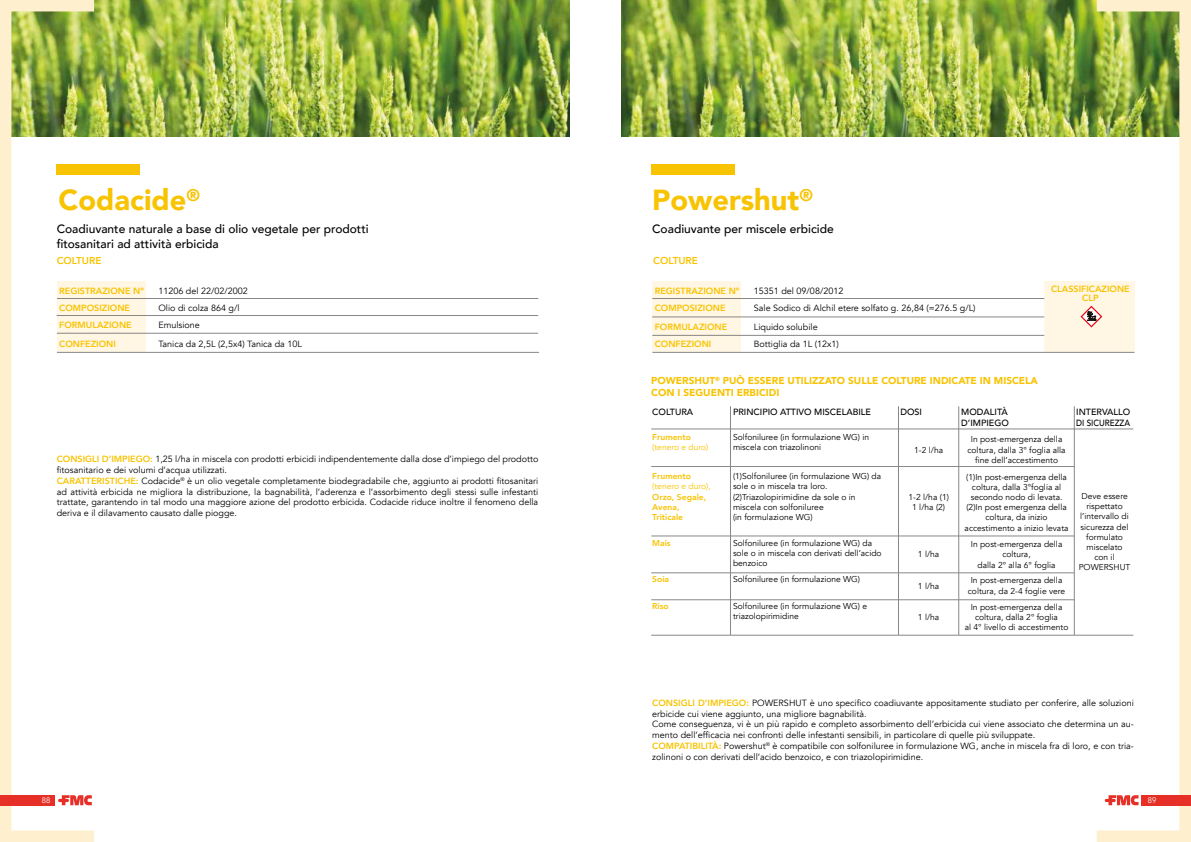
<style>
.page{position:relative;width:1191px;height:842px;background:#fff}
.page>*{position:absolute;margin:0;border:0;box-sizing:border-box;transform-origin:0 0}
.t1{font:900 29px "Avenir";color:#f8c300}
.t2{font:500 12px/14.4px "Avenir";color:#000}
.t3{font:900 10px/12px "Avenir";color:#f8c300}
.t4{font:800 10px "Avenir";color:#f8c300}
.t5{font:9px/10.8px "Avenir";color:#000}
.t6{font:800 9px/9px "Avenir";color:#f8c300;text-align:center}
.t7{font:500 9px/10.8px "Avenir";color:#000}
.t8{font:8.5px/10.2px "Avenir";color:#000;text-align:center}
.t9{font:800 8.5px/10.2px "Avenir";color:#f8c300}
.t10{font:8.5px "Avenir";color:#f8c300}
.t11{font:300 8px "Avenir";color:#fff}
.s1{font-weight:800;color:#f8c300}
</style>
<div class="page">
<img style="left:94px;top:0;width:476px;height:136px">
<img style="left:621px;top:0;width:475px;height:136px">
<svg style="left:1096px;top:0;width:95px;height:842px"></svg>
<svg style="left:1104px;top:795px;width:34px;height:10px"></svg>
<div style="left:1141px;top:795px;width:50px;height:10px;background:#e63027"></div>
<div style="left:651px;top:164px;width:84px;height:10px;background:#f8c300"></div>
<svg style="left:0;top:0;width:94px;height:842px"></svg>
<svg style="left:58px;top:795px;width:34px;height:10px"></svg>
<div style="left:0;top:795px;width:55px;height:10px;background:#e63027"></div>
<div style="left:56px;top:164px;width:84px;height:10px;background:#f8c300"></div>
<hr style="left:730px;top:406px;width:1px;height:229px;background:#878787">
<hr style="left:958px;top:406px;width:1px;height:229px;background:#878787">
<hr style="left:898px;top:406px;width:1px;height:229px;background:#878787">
<hr style="left:1074px;top:406px;width:1px;height:229px;background:#878787">
<hr style="left:651px;top:429px;width:482px;height:1px;background:#878787">
<hr style="left:651px;top:635px;width:482px;height:1px;background:#878787">
<hr style="left:651px;top:466px;width:423px;height:1px;background:#878787">
<hr style="left:651px;top:536px;width:423px;height:1px;background:#878787">
<hr style="left:651px;top:573px;width:423px;height:1px;background:#878787">
<hr style="left:651px;top:600px;width:423px;height:1px;background:#878787">
<div style="left:57px;top:281px;width:88px;height:71px;background:#fff6e3"></div>
<hr style="left:57px;top:298px;width:481px;height:1px;background:#878787">
<hr style="left:57px;top:333px;width:481px;height:1px;background:#878787">
<hr style="left:57px;top:352px;width:482px;height:1px;background:#878787">
<hr style="left:57px;top:315px;width:481px;height:1px;background:#878787">
<div style="left:1044px;top:281px;width:90px;height:71px;background:#fff6e3"></div>
<div style="left:652px;top:281px;width:89px;height:71px;background:#fff6e3"></div>
<hr style="left:652px;top:298px;width:392px;height:1px;background:#878787">
<hr style="left:652px;top:335px;width:392px;height:1px;background:#878787">
<hr style="left:652px;top:352px;width:482px;height:1px;background:#878787">
<hr style="left:652px;top:317px;width:392px;height:1px;background:#878787">
<svg style="left:1080px;top:306px;width:22px;height:21px"></svg>
<h1 class="t1" style="left:59px;top:181px;width:143px">Codacide<sup>®</sup></h1>
<h1 class="t1" style="left:652px;top:181px;width:162px">Powershut<sup>®</sup></h1>
<h2 class="t2" style="left:57px;top:222px;width:313px">Coadiuvante naturale a base di olio vegetale per prodotti fitosanitari ad attività erbicida</h2>
<h2 class="t2" style="left:652px;top:222px;width:183px">Coadiuvante per miscele erbicide</h2>
<p class="t4" style="left:57px;top:254px;width:46px">COLTURE</p>
<p class="t4" style="left:653px;top:254px;width:46px">COLTURE</p>
<p class="t6" style="left:59px;top:286px;width:86px">REGISTRAZIONE N°</p>
<p class="t5" style="left:158px;top:285px;width:91px">11206 del 22/02/2002</p>
<p class="t6" style="left:59px;top:303px;width:72px">COMPOSIZIONE</p>
<p class="t5" style="left:158px;top:302px;width:83px">Olio di colza 864 g/l</p>
<p class="t6" style="left:59px;top:320px;width:74px">FORMULAZIONE</p>
<p class="t5" style="left:158px;top:319px;width:43px">Emulsione</p>
<p class="t6" style="left:59px;top:339px;width:58px">CONFEZIONI</p>
<p class="t5" style="left:158px;top:338px;width:145px">Tanica da 2,5L (2,5x4) Tanica da 10L</p>
<p class="t6" style="left:654px;top:286px;width:86px">REGISTRAZIONE N°</p>
<p class="t5" style="left:754px;top:285px;width:91px">15351 del 09/08/2012</p>
<p class="t6" style="left:654px;top:304px;width:72px">COMPOSIZIONE</p>
<p class="t5" style="left:754px;top:303px;width:223px">Sale Sodico di Alchil etere solfato g. 26,84 (=276.5 g/L)</p>
<p class="t6" style="left:654px;top:322px;width:74px">FORMULAZIONE</p>
<p class="t5" style="left:754px;top:321px;width:65px">Liquido solubile</p>
<p class="t6" style="left:654px;top:340px;width:58px">CONFEZIONI</p>
<p class="t5" style="left:754px;top:339px;width:86px">Bottiglia da 1L (12x1)</p>
<p class="t6" style="left:1051px;top:285px;width:80px">CLASSIFICAZIONE<br>CLP</p>
<p class="t3" style="left:651px;top:375px;width:388px">POWERSHUT<sup>®</sup> PUÒ ESSERE UTILIZZATO SULLE COLTURE INDICATE IN MISCELA<br>CON I SEGUENTI ERBICIDI</p>
<p class="t5" style="left:57px;top:454px;width:483px"><span class="s1">CONSIGLI D’IMPIEGO:</span> 1,25 l/ha in miscela con prodotti erbicidi indipendentemente dalla dose d’impiego del prodotto fitosanitario e dei volumi d’acqua utilizzati.<br><span class="s1">CARATTERISTICHE:</span> Codacide<sup>®</sup> è un olio vegetale completamente biodegradabile che, aggiunto ai prodotti fitosanitari ad attività erbicida ne migliora la distribuzione, la bagnabilità, l’aderenza e l’assorbimento degli stessi sulle infestanti trattate, garantendo in tal modo una maggiore azione del prodotto erbicida. Codacide riduce inoltre il fenomeno della deriva e il dilavamento causato dalle piogge.</p>
<p class="t7" style="left:652px;top:407px;width:43px">COLTURA</p>
<p class="t9" style="left:652px;top:432px;width:40px">Frumento</p>
<p class="t10" style="left:652px;top:442px;width:58px">(tenero e duro)</p>
<p class="t9" style="left:652px;top:471px;width:40px">Frumento</p>
<p class="t10" style="left:652px;top:481px;width:60px">(tenero e duro),</p>
<p class="t9" style="left:652px;top:492px;width:55px">Orzo, Segale,<br>Avena,<br>Triticale</p>
<p class="t9" style="left:652px;top:538px;width:20px">Mais</p>
<p class="t9" style="left:652px;top:574px;width:18px">Soia</p>
<p class="t9" style="left:652px;top:601px;width:18px">Riso</p>
<p class="t7" style="left:733px;top:407px;width:140px">PRINCIPIO ATTIVO MISCELABILE</p>
<p class="t8" style="left:733px;top:432px;width:138px;text-align:left">Solfoniluree (in formulazione WG) in miscela con triazolinoni</p>
<p class="t8" style="left:733px;top:471px;width:150px;text-align:left">(1)Solfoniluree (in formulazione WG) da sole o in miscela tra loro. (2)Triazolopirimidine da sole o in miscela con solfoniluree<br>(in formulazione WG)</p>
<p class="t8" style="left:733px;top:538px;width:150px;text-align:left">Solfoniluree (in formulazione WG) da sole o in miscela con derivati dell’acido benzoico</p>
<p class="t8" style="left:733px;top:574px;width:129px">Solfoniluree (in formulazione WG)</p>
<p class="t8" style="left:733px;top:601px;width:136px;text-align:left">Solfoniluree (in formulazione WG) e triazolopirimidine</p>
<p class="t7" style="left:900px;top:407px;width:23px">DOSI</p>
<p class="t8" style="left:914px;top:445px;width:30px">1-2 l/ha</p>
<p class="t8" style="left:908px;top:492px;width:42px">1-2 l/ha (1)<br>1 l/ha (2)</p>
<p class="t8" style="left:918px;top:549px;width:23px">1 l/ha</p>
<p class="t8" style="left:918px;top:581px;width:23px">1 l/ha</p>
<p class="t8" style="left:918px;top:612px;width:23px">1 l/ha</p>
<p class="t7" style="left:961px;top:407px;width:49px">MODALITÀ<br>D’IMPIEGO</p>
<p class="t8" style="left:967px;top:435px;width:100px">In post-emergenza della coltura, dalla 3° foglia alla fine dell’accestimento</p>
<p class="t8" style="left:964px;top:472px;width:105px">(1)In post-emergenza della coltura, dalla 3°foglia al secondo nodo di levata. (2)In post emergenza della coltura, da inizio accestimento a inizio levata</p>
<p class="t8" style="left:970px;top:539px;width:93px">In post-emergenza della coltura,<br>dalla 2° alla 6° foglia</p>
<p class="t8" style="left:967px;top:576px;width:99px">In post-emergenza della coltura, da 2-4 foglie vere</p>
<p class="t8" style="left:964px;top:602px;width:105px">In post-emergenza della coltura, dalla 2° foglia<br>al 4° livello di accestimento</p>
<p class="t7" style="left:1076px;top:407px;width:56px">INTERVALLO<br>DI SICUREZZA</p>
<p class="t8" style="left:1078px;top:491px;width:53px">Deve essere rispettato l’intervallo di sicurezza del formulato miscelato con il<br>POWERSHUT</p>
<p class="t5" style="left:652px;top:698px;width:483px"><span class="s1">CONSIGLI D’IMPIEGO:</span> POWERSHUT è uno specifico coadiuvante appositamente studiato per conferire, alle soluzioni erbicide cui viene aggiunto, una migliore bagnabilità.<br>Come conseguenza, vi è un più rapido e completo assorbimento dell’erbicida cui viene associato che determina un au&shy;mento dell’efficacia nei confronti delle infestanti sensibili, in particolare di quelle più sviluppate.<br><span class="s1">COMPATIBILITÀ:</span> Powershut<sup>®</sup> è compatibile con solfoniluree in formulazione WG, anche in miscela fra di loro, e con tria&shy;zolinoni o con derivati dell’acido benzoico, e con triazolopirimidine.</p>
<p class="t11" style="left:42px;top:795px;width:10px">88</p>
<p class="t11" style="left:1147px;top:795px;width:10px">89</p>
</div>
